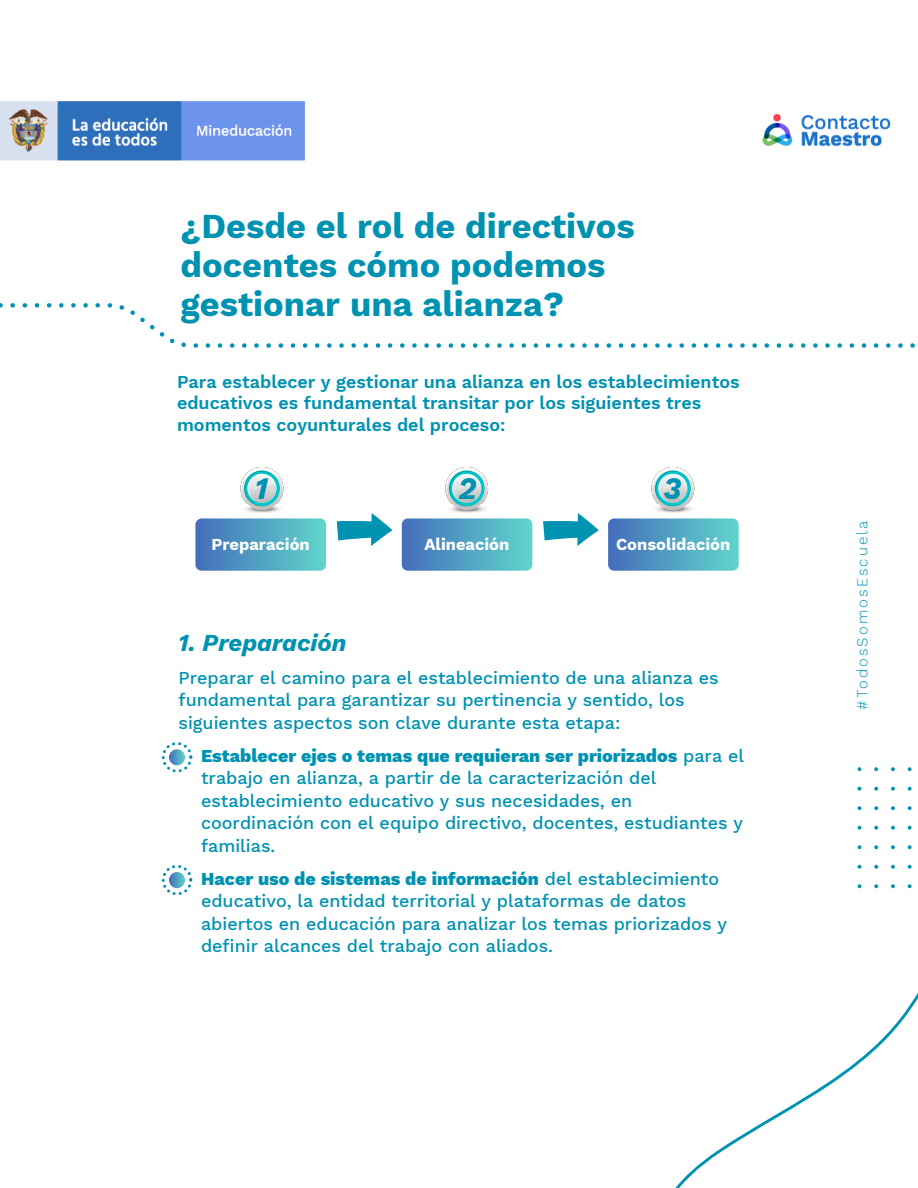
<style>
.page{position:relative;width:918px;height:1188px;background:#fff}
.page>*{position:absolute;margin:0;border:0;box-sizing:border-box;transform-origin:0 0}
.t1{font:700 34.5px/39px "Work Sans";color:#0092b1}
.t2{font:italic 700 30.75px "Work Sans";color:#0092b1}
.t3{font:italic 700 24px "Work Sans";color:#0092b1}
.t4{font:500 17.85px/22.5px "Work Sans";color:#0092b1}
.t5{font:600 17.85px/21.8px "Work Sans";color:#0092b1}
.t6{font:700 16.5px "Work Sans";color:#fff}
.t7{font:300 15px "Work Sans";letter-spacing:.14em;color:#0092b1}
.s1{font-weight:800}
</style>
<div class="page">
<img style="left:0;top:101px;width:891px;height:59px">
<svg style="left:908px;top:767px;width:4px;height:4px"></svg>
<svg style="left:908px;top:787px;width:4px;height:4px"></svg>
<svg style="left:908px;top:806px;width:4px;height:4px"></svg>
<svg style="left:908px;top:826px;width:4px;height:4px"></svg>
<svg style="left:908px;top:845px;width:4px;height:4px"></svg>
<svg style="left:908px;top:865px;width:4px;height:4px"></svg>
<svg style="left:908px;top:884px;width:4px;height:4px"></svg>
<svg style="left:891px;top:767px;width:4px;height:4px"></svg>
<svg style="left:891px;top:787px;width:4px;height:4px"></svg>
<svg style="left:891px;top:806px;width:4px;height:4px"></svg>
<svg style="left:891px;top:826px;width:4px;height:4px"></svg>
<svg style="left:891px;top:845px;width:4px;height:4px"></svg>
<svg style="left:891px;top:865px;width:4px;height:4px"></svg>
<svg style="left:891px;top:884px;width:4px;height:4px"></svg>
<svg style="left:874px;top:767px;width:4px;height:4px"></svg>
<svg style="left:874px;top:787px;width:4px;height:4px"></svg>
<svg style="left:874px;top:806px;width:4px;height:4px"></svg>
<svg style="left:874px;top:826px;width:4px;height:4px"></svg>
<svg style="left:874px;top:845px;width:4px;height:4px"></svg>
<svg style="left:874px;top:865px;width:4px;height:4px"></svg>
<svg style="left:874px;top:884px;width:4px;height:4px"></svg>
<svg style="left:858px;top:767px;width:3px;height:4px"></svg>
<svg style="left:858px;top:787px;width:3px;height:4px"></svg>
<svg style="left:858px;top:806px;width:3px;height:4px"></svg>
<svg style="left:858px;top:826px;width:3px;height:4px"></svg>
<svg style="left:858px;top:845px;width:3px;height:4px"></svg>
<svg style="left:858px;top:865px;width:3px;height:4px"></svg>
<svg style="left:858px;top:884px;width:3px;height:4px"></svg>
<svg style="left:675px;top:992px;width:243px;height:196px"></svg>
<svg style="left:0;top:303px;width:915px;height:45px"></svg>
<svg style="left:237px;top:503px;width:51px;height:11px"></svg>
<svg style="left:240px;top:467px;width:43px;height:43px"></svg>
<svg style="left:244px;top:471px;width:36px;height:35px"></svg>
<div style="left:247px;top:474px;width:30px;height:29px;background:#26cbcd;border-radius:15px"></div>
<svg style="left:247px;top:474px;width:30px;height:29px"></svg>
<svg style="left:247px;top:474px;width:29px;height:22px"></svg>
<svg style="left:442px;top:503px;width:51px;height:11px"></svg>
<svg style="left:445px;top:467px;width:43px;height:43px"></svg>
<svg style="left:449px;top:471px;width:35px;height:35px"></svg>
<svg style="left:452px;top:474px;width:29px;height:29px"></svg>
<svg style="left:452px;top:474px;width:29px;height:22px"></svg>
<svg style="left:648px;top:503px;width:51px;height:11px"></svg>
<svg style="left:651px;top:467px;width:43px;height:43px"></svg>
<svg style="left:655px;top:471px;width:36px;height:35px"></svg>
<svg style="left:658px;top:474px;width:29px;height:29px"></svg>
<svg style="left:658px;top:474px;width:29px;height:22px"></svg>
<svg style="left:337px;top:513px;width:55px;height:33px"></svg>
<svg style="left:195px;top:518px;width:131px;height:53px;background:#55a3c4"></svg>
<svg style="left:543px;top:513px;width:56px;height:33px"></svg>
<svg style="left:402px;top:518px;width:130px;height:53px;background:#55a3c4"></svg>
<svg style="left:608px;top:518px;width:131px;height:53px;background:#55a3c4"></svg>
<svg style="left:169px;top:749px;width:16px;height:16px"></svg>
<div style="left:162px;top:742px;width:30px;height:31px;border:3px dashed #0092b1;border-radius:50%"></div>
<svg style="left:169px;top:872px;width:16px;height:16px"></svg>
<div style="left:162px;top:865px;width:30px;height:30px;border:3px dashed #0092b1;border-radius:50%"></div>
<h1 class="t1" style="left:180px;top:205px;width:456px">¿Desde el rol de directivos docentes cómo podemos gestionar una alianza?</h1>
<p class="t5" style="left:177px;top:370px;width:564px">Para establecer y gestionar una alianza en los establecimientos educativos es fundamental transitar por los siguientes tres momentos coyunturales del proceso:</p>
<h2 class="t2" style="left:255px;top:465px;width:15px">1</h2>
<h2 class="t2" style="left:459px;top:465px;width:19px">2</h2>
<h2 class="t2" style="left:663px;top:465px;width:19px">3</h2>
<p class="t6" style="left:211px;top:531px;width:100px">Preparación</p>
<p class="t6" style="left:424px;top:531px;width:86px">Alineación</p>
<p class="t6" style="left:616px;top:531px;width:116px">Consolidación</p>
<h3 class="t3" style="left:179px;top:625px;width:170px">1. Preparación</h3>
<p class="t4" style="left:179px;top:666px;width:542px">Preparar el camino para el establecimiento de una alianza es fundamental para garantizar su pertinencia y sentido, los siguientes aspectos son clave durante esta etapa:</p>
<p class="t4" style="left:201px;top:744px;width:545px"><span class="s1">Establecer ejes o temas que requieran ser priorizados</span> para el trabajo en alianza, a partir de la caracterización del establecimiento educativo y sus necesidades, en coordinación con el equipo directivo, docentes, estudiantes y familias.</p>
<p class="t4" style="left:201px;top:867px;width:527px"><span class="s1">Hacer uso de sistemas de información</span> del establecimiento educativo, la entidad territorial y plataformas de datos abiertos en educación para analizar los temas priorizados y definir alcances del trabajo con aliados.</p>
<p class="t7" style="left:851px;top:710px;width:191px;rotate:-90deg">#TodosSomosEscuela</p>
</div>
